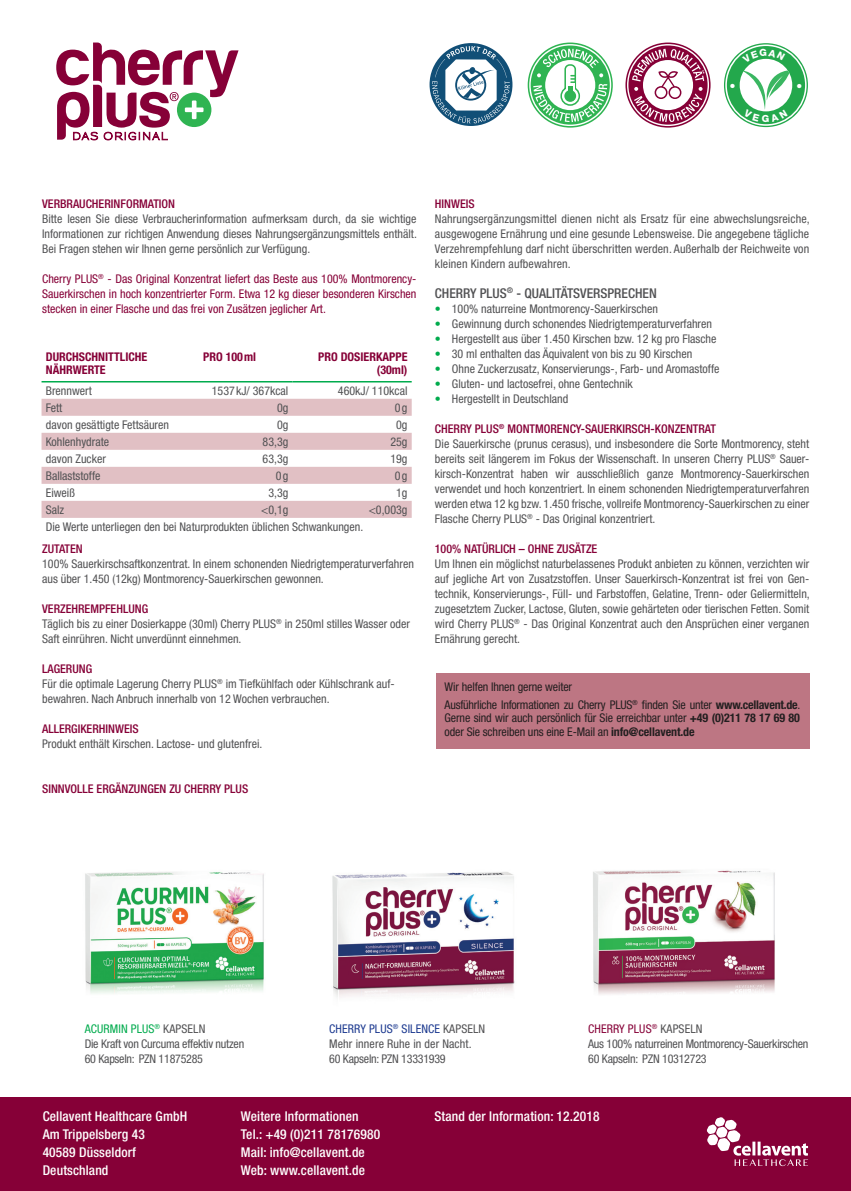
<style>
.page{position:relative;width:851px;height:1191px;background:#fff}
.page>*{position:absolute;margin:0;border:0;box-sizing:border-box;transform-origin:0 0}
.t1{font:500 condensed 13.5px/18px "Helvetica Neue LT Std";letter-spacing:.01em;color:#fff}
.t2{font:500 condensed 13.5px "Helvetica Neue LT Std";color:#525254}
.t3{font:condensed 12px/15px "Helvetica Neue LT Std";color:#525254}
.t4{font:condensed 12px/17.7px "Helvetica Neue LT Std";letter-spacing:-.01em;color:#231f20}
.t5{font:condensed 12px/15px "Helvetica Neue LT Std";color:#860037;text-align:justify}
.t6{font:condensed 12px/15px "Helvetica Neue LT Std";letter-spacing:-.02em;color:#525254}
.t7{font:500 condensed 12px "Helvetica Neue LT Std";color:#860037}
.t8{font:700 condensed 12px/13.5px "Helvetica Neue LT Std";color:#860037}
.s1{font-weight:500;color:#860037}
.s2{color:#00ab4d}
.s3{font-weight:700}
.s4{color:#1d3a90}
.s5{color:#860037}
</style>
<div class="page">
<div style="left:0;top:1097px;width:850px;height:94px;background:#860037"></div>
<svg style="left:706px;top:1117px;width:101px;height:49px"></svg>
<svg style="left:56px;top:43px;width:182px;height:97px"></svg>
<img style="left:332px;top:872px;width:183px;height:125px">
<img style="left:593px;top:870px;width:182px;height:125px">
<img style="left:85px;top:872px;width:179px;height:122px">
<svg style="left:625px;top:43px;width:85px;height:85px"></svg>
<svg style="left:527px;top:43px;width:85px;height:85px"></svg>
<svg style="left:723px;top:43px;width:84px;height:84px"></svg>
<div style="left:725px;top:44px;width:81px;height:82px;border:2px solid #fff;border-radius:50%"></div>
<div style="left:739px;top:59px;width:53px;height:52px;background:#fff;border-radius:50%"></div>
<svg style="left:429px;top:43px;width:83px;height:83px"></svg>
<div style="left:436px;top:674px;width:373px;height:74px;background:#bd7683"></div>
<svg style="left:42px;top:399px;width:369px;height:119px;fill:#e1c0c4"></svg>
<hr style="left:42px;top:381px;width:157px;height:1px;background:#00ab4d">
<hr style="left:199px;top:381px;width:93px;height:1px;background:#00ab4d">
<hr style="left:292px;top:381px;width:119px;height:1px;background:#00ab4d">
<svg style="left:742px;top:49px;width:43px;height:14px"></svg>
<svg style="left:730px;top:70px;width:71px;height:52px"></svg>
<p class="t7" style="left:42px;top:196px;width:134px">VERBRAUCHERINFORMATION</p>
<p class="t3" style="left:42px;top:211px;width:376px;text-align:justify">Bitte lesen Sie diese Verbraucherinformation aufmerksam durch, da sie wichtige Informationen zur richtigen Anwendung dieses Nahrungsergänzungsmittels enthält.<br>Bei Fragen stehen wir Ihnen gerne persönlich zur Verfügung.</p>
<p class="t5" style="left:42px;top:271px;width:376px">Cherry PLUS<sup>®</sup> - Das Original Konzentrat liefert das Beste aus 100% Montmorency-Sauerkirschen in hoch konzentrierter Form. Etwa 12 kg dieser besonderen Kirschen stecken in einer Flasche und das frei von Zusätzen jeglicher Art.</p>
<p class="t8" style="left:46px;top:349px;width:103px">DURCHSCHNITTLICHE<br>NÄHRWERTE</p>
<p class="t8" style="left:203px;top:349px;width:54px">PRO 100ml</p>
<p class="t8" style="left:318px;top:349px;width:91px;text-align:right">PRO DOSIERKAPPE (30ml)</p>
<p class="t3" style="left:46px;top:383px;width:47px">Brennwert</p>
<p class="t3" style="left:212px;top:383px;width:78px">1537kJ/ 367kcal</p>
<p class="t3" style="left:338px;top:383px;width:71px">460kJ/ 110kcal</p>
<p class="t3" style="left:46px;top:400px;width:18px">Fett</p>
<p class="t3" style="left:277px;top:400px;width:13px">0g</p>
<p class="t3" style="left:395px;top:400px;width:14px">0g</p>
<p class="t3" style="left:46px;top:417px;width:125px">davon gesättigte Fettsäuren</p>
<p class="t3" style="left:277px;top:417px;width:13px">0g</p>
<p class="t3" style="left:396px;top:417px;width:13px">0g</p>
<p class="t3" style="left:46px;top:434px;width:65px">Kohlenhydrate</p>
<p class="t3" style="left:262px;top:434px;width:27px">83,3g</p>
<p class="t3" style="left:390px;top:434px;width:19px">25g</p>
<p class="t3" style="left:46px;top:451px;width:62px">davon Zucker</p>
<p class="t3" style="left:262px;top:451px;width:27px">63,3g</p>
<p class="t3" style="left:390px;top:451px;width:19px">19g</p>
<p class="t3" style="left:46px;top:468px;width:56px">Ballaststoffe</p>
<p class="t3" style="left:276px;top:468px;width:14px">0g</p>
<p class="t3" style="left:395px;top:468px;width:14px">0g</p>
<p class="t3" style="left:46px;top:485px;width:31px">Eiweiß</p>
<p class="t3" style="left:268px;top:485px;width:21px">3,3g</p>
<p class="t3" style="left:396px;top:485px;width:13px">1g</p>
<p class="t3" style="left:46px;top:502px;width:20px">Salz</p>
<p class="t3" style="left:261px;top:502px;width:29px">&lt;0,1g</p>
<p class="t3" style="left:369px;top:502px;width:40px">&lt;0,003g</p>
<p class="t3" style="left:46px;top:519px;width:319px">Die Werte unterliegen den bei Naturprodukten üblichen Schwankungen.</p>
<p class="t7" style="left:42px;top:541px;width:42px">ZUTATEN</p>
<p class="t3" style="left:42px;top:556px;width:373px">100% Sauerkirschsaftkonzentrat. In einem schonenden Niedrigtemperaturverfahren aus über 1.450 (12kg) Montmorency-Sauerkirschen gewonnen.</p>
<p class="t3" style="left:42px;top:601px;width:369px"><span class="s1">VERZEHREMPFEHLUNG<br></span>Täglich bis zu einer Dosierkappe (30ml) Cherry PLUS<sup>®</sup> in 250ml stilles Wasser oder<br>Saft einrühren. Nicht unverdünnt einnehmen.</p>
<p class="t3" style="left:42px;top:661px;width:354px"><span class="s1">LAGERUNG<br></span>Für die optimale Lagerung Cherry PLUS<sup>®</sup> im Tiefkühlfach oder Kühlschrank auf&shy;bewahren. Nach Anbruch innerhalb von 12 Wochen verbrauchen.</p>
<p class="t7" style="left:42px;top:721px;width:98px">ALLERGIKERHINWEIS</p>
<p class="t3" style="left:42px;top:736px;width:222px">Produkt enthält Kirschen. Lactose- und glutenfrei.</p>
<p class="t7" style="left:42px;top:781px;width:207px">SINNVOLLE ERGÄNZUNGEN ZU CHERRY PLUS</p>
<p class="t7" style="left:435px;top:196px;width:41px">HINWEIS</p>
<p class="t3" style="left:435px;top:211px;width:376px;text-align:justify">Nahrungsergänzungsmittel dienen nicht als Ersatz für eine abwechslungsreiche, ausgewogene Ernährung und eine gesunde Lebensweise. Die angegebene tägliche Verzehrempfehlung darf nicht überschritten werden. Außerhalb der Reichweite von kleinen Kindern aufbewahren.</p>
<p class="t2" style="left:435px;top:285px;width:223px">CHERRY PLUS<sup>®</sup> - QUALITÄTSVERSPRECHEN</p>
<p class="t3" style="left:435px;top:301px;width:224px"><span class="s2">•</span> 100% naturreine Montmorency-Sauerkirschen</p>
<p class="t3" style="left:435px;top:316px;width:278px"><span class="s2">•</span> Gewinnung durch schonendes Niedrigtemperaturverfahren</p>
<p class="t3" style="left:435px;top:331px;width:283px"><span class="s2">•</span> Hergestellt aus über 1.450 Kirschen bzw. 12 kg pro Flasche</p>
<p class="t3" style="left:435px;top:346px;width:259px"><span class="s2">•</span> 30 ml enthalten das Äquivalent von bis zu 90 Kirschen</p>
<p class="t3" style="left:435px;top:361px;width:286px"><span class="s2">•</span> Ohne Zuckerzusatz, Konservierungs-, Farb- und Aromastoffe</p>
<p class="t3" style="left:435px;top:376px;width:199px"><span class="s2">•</span> Gluten- und lactosefrei, ohne Gentechnik</p>
<p class="t3" style="left:435px;top:391px;width:135px"><span class="s2">•</span> Hergestellt in Deutschland</p>
<p class="t3" style="left:435px;top:421px;width:376px"><span class="s1">CHERRY PLUS</span><sup>®</sup> <span class="s1">MONTMORENCY-SAUERKIRSCH-KONZENTRAT<br></span>Die Sauerkirsche (prunus cerasus), und insbesondere die Sorte Montmorency, steht bereits seit längerem im Fokus der Wissenschaft. In unseren Cherry PLUS<sup>®</sup> Sauer&shy;kirsch-Konzentrat haben wir ausschließlich ganze Montmorency-Sauerkirschen verwendet und hoch konzentriert. In einem schonenden Niedrigtemperaturverfahren werden etwa 12 kg bzw. 1.450 frische, vollreife Montmorency-Sauerkirschen zu einer Flasche Cherry PLUS<sup>®</sup> - Das Original konzentriert.</p>
<p class="t7" style="left:435px;top:541px;width:164px">100% NATÜRLICH – OHNE ZUSÄTZE</p>
<p class="t3" style="left:435px;top:556px;width:376px;text-align:justify">Um Ihnen ein möglichst naturbelassenes Produkt anbieten zu können, verzichten wir auf jegliche Art von Zusatzstoffen. Unser Sauerkirsch-Konzentrat ist frei von Gen&shy;technik, Konservierungs-, Füll- und Farbstoffen, Gelatine, Trenn- oder Geliermitteln, zugesetztem Zucker, Lactose, Gluten, sowie gehärteten oder tierischen Fetten. Somit wird Cherry PLUS<sup>®</sup> - Das Original Konzentrat auch den Ansprüchen einer verganen Ernährung gerecht.</p>
<p class="t4" style="left:444px;top:677px;width:357px">Wir helfen Ihnen gerne weiter<br>Ausführliche Informationen zu Cherry PLUS<sup>®</sup> finden Sie unter <span class="s3">www.cellavent.de</span>.</p>
<p class="t4" style="left:444px;top:711px;width:357px;line-height:13.5px">Gerne sind wir auch persönlich für Sie erreichbar unter <span class="s3">+49 (0)211 78 17 69 80 </span>oder Sie schreiben uns eine E-Mail an <span class="s3">info@cellavent.de</span></p>
<p class="t6" style="left:85px;top:1021px;width:161px"><span class="s2">ACURMIN PLUS</span><sup>®</sup> KAPSELN<br>Die Kraft von Curcuma effektiv nutzen<br>60 Kapseln: PZN 11875285</p>
<p class="t3" style="left:329px;top:1021px;width:157px"><span class="s4">CHERRY PLUS</span><sup>®</sup> <span class="s4">SILENCE</span> KAPSELN<br>Mehr innere Ruhe in der Nacht.<br>60 Kapseln: PZN 13331939</p>
<p class="t6" style="left:588px;top:1021px;width:222px"><span class="s5">CHERRY PLUS</span><sup>®</sup> KAPSELN<br>Aus 100% naturreinen Montmorency-Sauerkirschen<br>60 Kapseln: PZN 10312723</p>
<p class="t1" style="left:43px;top:1107px;width:146px">Cellavent Healthcare GmbH<br>Am Trippelsberg 43<br>40589 Düsseldorf<br>Deutschland</p>
<p class="t1" style="left:241px;top:1106px;width:141px">Weitere Informationen<br>Tel.: +49 (0)211 78176980<br>Mail: info@cellavent.de<br>Web: www.cellavent.de</p>
<p class="t1" style="left:434px;top:1106px;width:167px">Stand der Information: 12.2018</p>
</div>
